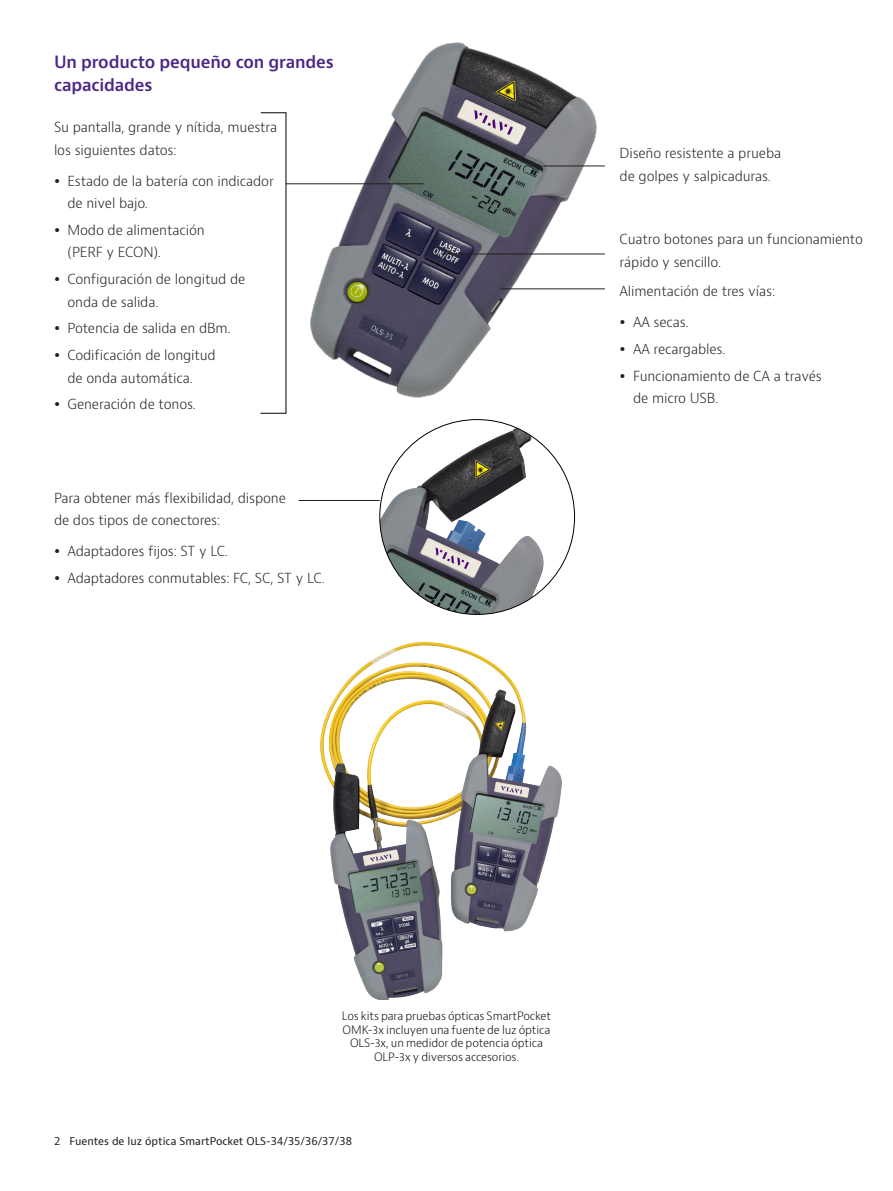
<style>
.page{position:relative;width:893px;height:1191px;background:#fff}
.page>*{position:absolute;margin:0;border:0;box-sizing:border-box;transform-origin:0 0}
.H2_Heading_Purple_12{font:600 16.5px/22.5px "Bernino Sans";letter-spacing:-.01em;color:#4a2785}
.P_10_16{font:300 13.5px/22.5px "Bernino Sans";letter-spacing:-.01em;color:#231f20}
.t1{font:300 11.25px/13.5px "Bernino Sans";letter-spacing:-.01em;color:#110a0c;text-align:center}
.t2{font:10.5px "Bernino Sans";color:#231f20}
</style>
<div class="page">
<img style="left:269px;top:42px;width:336px;height:440px">
<hr style="left:286px;top:183px;width:137px;height:1px;background:#231f20">
<hr style="left:299px;top:500px;width:81px;height:1px;background:#231f20">
<hr style="left:441px;top:254px;width:164px;height:1px;background:#231f20">
<hr style="left:501px;top:288px;width:104px;height:1px;background:#231f20">
<hr style="left:543px;top:166px;width:62px;height:1px;background:#231f20">
<img style="left:380px;top:419px;width:195px;height:195px;border-radius:97px">
<img style="left:320px;top:642px;width:242px;height:357px">
<p class="H2_Heading_Purple_12" style="left:54px;top:51px;width:281px">Un producto pequeño con grandes capacidades</p>
<p class="P_10_16" style="left:54px;top:116px;width:225px">Su pantalla, grande y nítida, muestra los siguientes datos:</p>
<p class="P_10_16" style="left:68px;top:170px;width:208px">Estado de la batería con indicador de nivel bajo.</p>
<p class="P_10_16" style="left:68px;top:219px;width:139px">Modo de alimentación (PERF y ECON).</p>
<p class="P_10_16" style="left:68px;top:268px;width:179px">Configuración de longitud de onda de salida.</p>
<p class="P_10_16" style="left:68px;top:317px;width:165px">Potencia de salida en dBm.</p>
<p class="P_10_16" style="left:68px;top:344px;width:150px">Codificación de longitud de onda automática.</p>
<p class="P_10_16" style="left:68px;top:393px;width:130px">Generación de tonos.</p>
<p class="P_10_16" style="left:54px;top:486px;width:233px">Para obtener más flexibilidad, dispone de dos tipos de conectores:</p>
<p class="P_10_16" style="left:68px;top:540px;width:162px">Adaptadores fijos: ST y LC.</p>
<p class="P_10_16" style="left:68px;top:567px;width:259px">Adaptadores conmutables: FC, SC, ST y LC.</p>
<p class="P_10_16" style="left:620px;top:142px;width:163px">Diseño resistente a prueba de golpes y salpicaduras.</p>
<p class="P_10_16" style="left:620px;top:228px;width:245px">Cuatro botones para un funcionamiento rápido y sencillo.</p>
<p class="P_10_16" style="left:620px;top:280px;width:157px">Alimentación de tres vías:</p>
<p class="P_10_16" style="left:633px;top:311px;width:57px">AA secas.</p>
<p class="P_10_16" style="left:633px;top:338px;width:94px">AA recargables.</p>
<p class="P_10_16" style="left:633px;top:365px;width:190px">Funcionamiento de CA a través de micro USB.</p>
<p class="t1" style="left:342px;top:1009px;width:211px">Los kits para pruebas ópticas SmartPocket OMK-3x incluyen una fuente de luz óptica OLS-3x, un medidor de potencia óptica OLP-3x y diversos accesorios.</p>
<p class="t2" style="left:54px;top:1134px;width:299px">2 Fuentes de luz óptica SmartPocket OLS-34/35/36/37/38</p>
</div>
